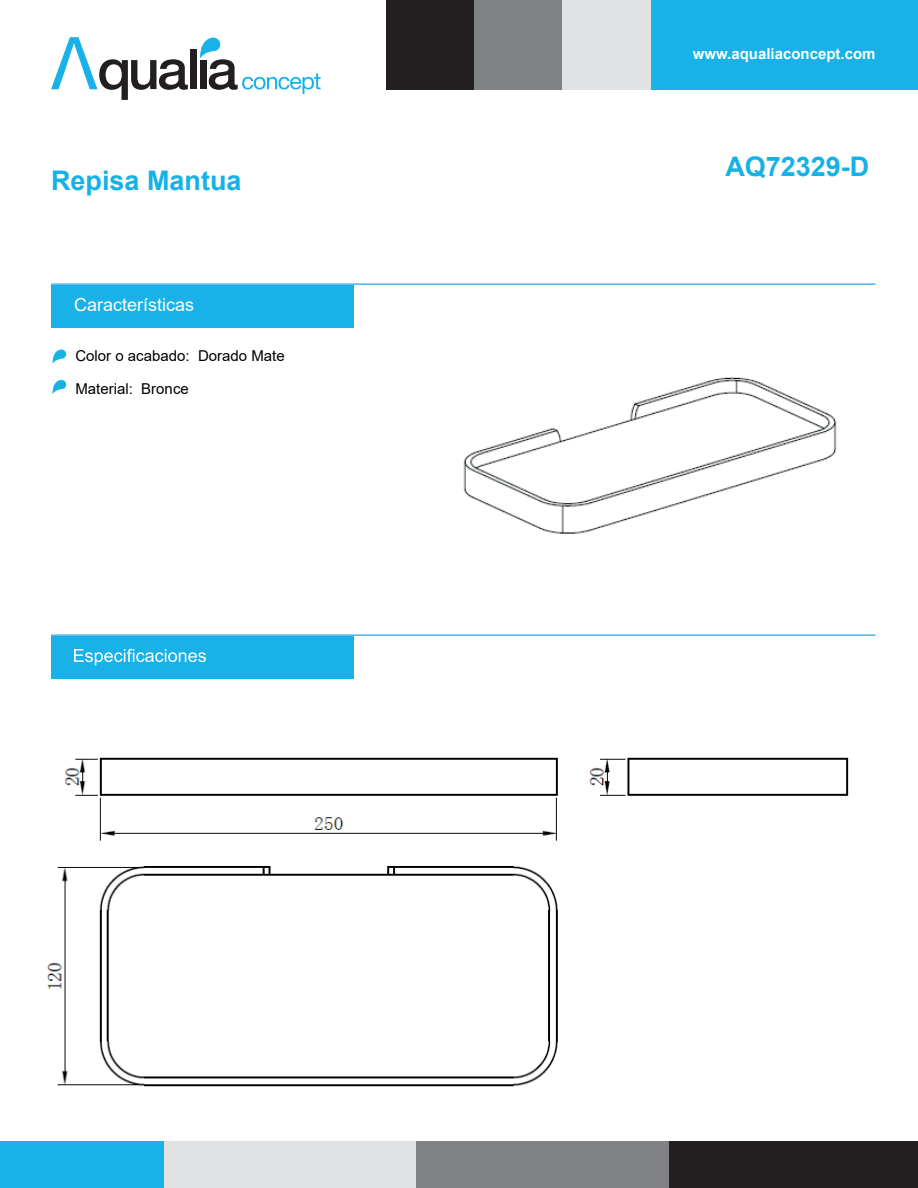
<style>
.page{position:relative;width:918px;height:1188px;background:#fff}
.page>*{position:absolute;margin:0;border:0;box-sizing:border-box;transform-origin:0 0}
.t1{font:700 27px "Arial";color:#15b1e7}
.t2{font:18px "Arial";color:#fff}
.t3{font:15px/32.2px "Arial";color:#000001}
.t4{font:700 15px "Arial";color:#fff}
</style>
<div class="page">
<div style="left:0;top:1142px;width:163px;height:46px;background:#18b2e8"></div>
<div style="left:164px;top:1142px;width:253px;height:46px;background:#e1e2e4"></div>
<div style="left:417px;top:1142px;width:253px;height:46px;background:#808285"></div>
<div style="left:670px;top:1142px;width:248px;height:46px;background:#231f20"></div>
<div style="left:650px;top:0;width:268px;height:89px;background:#18b2e8"></div>
<div style="left:562px;top:0;width:88px;height:89px;background:#e1e2e4"></div>
<div style="left:474px;top:0;width:88px;height:89px;background:#808285"></div>
<div style="left:386px;top:0;width:88px;height:89px;background:#231f20"></div>
<div style="left:190px;top:49px;width:7px;height:40px;background:#231f20"></div>
<svg style="left:51px;top:37px;width:137px;height:63px"></svg>
<svg style="left:200px;top:38px;width:121px;height:56px"></svg>
<div style="left:51px;top:285px;width:303px;height:42px;background:#18b2e8"></div>
<div style="left:51px;top:636px;width:303px;height:42px;background:#18b2e8"></div>
<svg style="left:74px;top:649px;width:132px;height:16px"></svg>
<hr style="left:51px;top:283px;width:824px;height:2px;background:#4cb4e5">
<hr style="left:51px;top:634px;width:824px;height:2px;background:#4cb4e5">
<svg style="left:52px;top:350px;width:14px;height:14px"></svg>
<svg style="left:52px;top:380px;width:14px;height:14px"></svg>
<img style="left:463px;top:376px;width:374px;height:158px">
<img style="left:47px;top:757px;width:802px;height:330px">
<h1 class="t1" style="left:51px;top:161px;width:192px">Repisa Mantua</h1>
<p class="t2" style="left:74px;top:292px;width:122px">Características</p>
<p class="t3" style="left:75px;top:340px;width:211px">Color o acabado: Dorado Mate<br>Material: Bronce</p>
<p class="t4" style="left:693px;top:43px;width:184px">www.aqualiaconcept.com</p>
<h1 class="t1" style="left:725px;top:147px;width:146px">AQ72329-D</h1>
</div>
